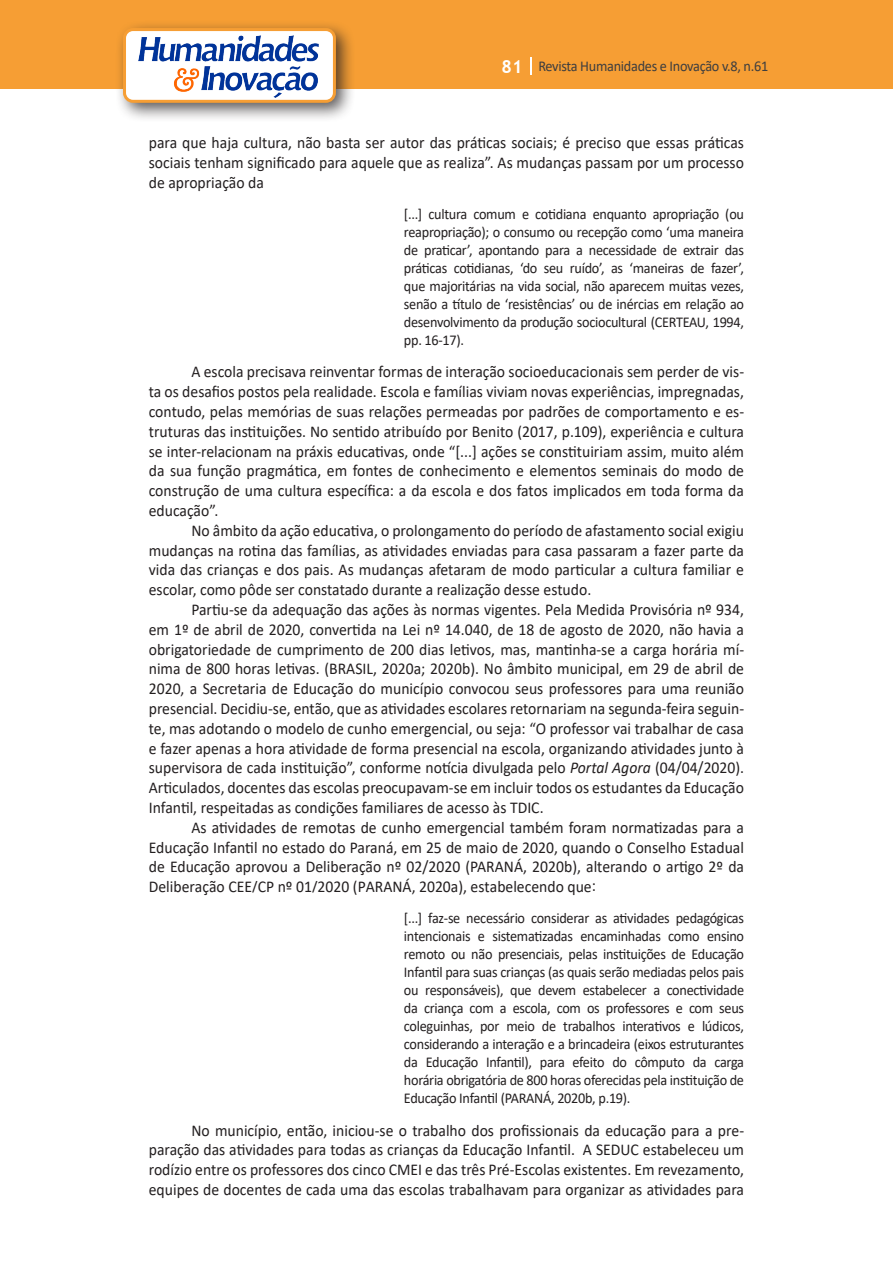
<style>
.page{position:relative;width:893px;height:1263px;background:#fff}
.page>*{position:absolute;margin:0;border:0;box-sizing:border-box;transform-origin:0 0}
.Texto{font:16.5px/19.8px "Calibri";color:#231f20;text-align:justify;scale:.95 1}
.citacao{font:15px/18px "Calibri";letter-spacing:-.02em;color:#231f20;text-align:justify;scale:.95 1}
.t1{font:15px "Calibri";letter-spacing:-.02em;color:#3e3e3f;scale:.95 1}
.s1{font-family:"Trebuchet MS";font-weight:700;font-size:18px;color:#fff}
.s2{font-style:italic}
</style>
<div class="page">
<div style="left:0;top:0;width:893px;height:88px;background:#f69e34"></div>
<svg style="left:530px;top:57px;width:2px;height:18px"></svg>
<div style="left:115px;top:20px;width:241px;height:103px;background:#231f20;opacity:.75"></div>
<div style="left:125px;top:30px;width:209px;height:71px;background:#fff;border-radius:9px"></div>
<img style="left:138px;top:35px;width:181px;height:62px">
<div style="left:123px;top:28px;width:213px;height:75px;border:3px solid #f69e34;border-radius:9px"></div>
<p class="t1" style="left:501px;top:56px;width:282px"><span class="s1">81</span> Revista Humanidades e Inovação v.8, n.61</p>
<p class="Texto" style="left:149px;top:133px;width:628px">para que haja cultura, não basta ser autor das práticas sociais; é preciso que essas práticas sociais tenham significado para aquele que as realiza”. As mudanças passam por um processo de apropriação da</p>
<p class="citacao" style="left:404px;top:204px;width:359px">[...] cultura comum e cotidiana enquanto apropriação (ou reapropriação); o consumo ou recepção como ‘uma maneira de praticar’, apontando para a necessidade de extrair das práticas cotidianas, ‘do seu ruído’, as ‘maneiras de fazer’, que majoritárias na vida social, não aparecem muitas vezes, senão a título de ‘resistências’ ou de inércias em relação ao desenvolvimento da produção sociocultural (CERTEAU, 1994, pp. 16-17).</p>
<p class="Texto" style="left:149px;top:362px;width:628px;text-indent:43px">A escola precisava reinventar formas de interação socioeducacionais sem perder de vis&shy;ta os desafios postos pela realidade. Escola e famílias viviam novas experiências, impregnadas, contudo, pelas memórias de suas relações permeadas por padrões de comportamento e es&shy;truturas das instituições. No sentido atribuído por Benito (2017, p.109), experiência e cultura se inter-relacionam na práxis educativas, onde “[...] ações se constituiriam assim, muito além da sua função pragmática, em fontes de conhecimento e elementos seminais do modo de construção de uma cultura específica: a da escola e dos fatos implicados em toda forma da educação”.</p>
<p class="Texto" style="left:149px;top:520px;width:628px;text-indent:43px">No âmbito da ação educativa, o prolongamento do período de afastamento social exigiu mudanças na rotina das famílias, as atividades enviadas para casa passaram a fazer parte da vida das crianças e dos pais. As mudanças afetaram de modo particular a cultura familiar e escolar, como pôde ser constatado durante a realização desse estudo.</p>
<p class="Texto" style="left:149px;top:599px;width:628px;text-indent:43px">Partiu-se da adequação das ações às normas vigentes. Pela Medida Provisória nº 934, em 1º de abril de 2020, convertida na Lei nº 14.040, de 18 de agosto de 2020, não havia a obrigatoriedade de cumprimento de 200 dias letivos, mas, mantinha-se a carga horária mí&shy;nima de 800 horas letivas. (BRASIL, 2020a; 2020b). No âmbito municipal, em 29 de abril de 2020, a Secretaria de Educação do município convocou seus professores para uma reunião presencial. Decidiu-se, então, que as atividades escolares retornariam na segunda-feira seguin&shy;te, mas adotando o modelo de cunho emergencial, ou seja: “O professor vai trabalhar de casa e fazer apenas a hora atividade de forma presencial na escola, organizando atividades junto à supervisora de cada instituição”, conforme notícia divulgada pelo <span class="s2">Portal Agora</span> (04/04/2020).<br>Articulados, docentes das escolas preocupavam-se em incluir todos os estudantes da Educação Infantil, respeitadas as condições familiares de acesso às TDIC.</p>
<p class="Texto" style="left:149px;top:817px;width:628px;text-indent:43px">As atividades de remotas de cunho emergencial também foram normatizadas para a Educação Infantil no estado do Paraná, em 25 de maio de 2020, quando o Conselho Estadual de Educação aprovou a Deliberação nº 02/2020 (PARANÁ, 2020b), alterando o artigo 2º da Deliberação CEE/CP nº 01/2020 (PARANÁ, 2020a), estabelecendo que:</p>
<p class="citacao" style="left:404px;top:909px;width:360px">[...] faz-se necessário considerar as atividades pedagógicas intencionais e sistematizadas encaminhadas como ensino remoto ou não presenciais, pelas instituições de Educação Infantil para suas crianças (as quais serão mediadas pelos pais ou responsáveis), que devem estabelecer a conectividade da criança com a escola, com os professores e com seus coleguinhas, por meio de trabalhos interativos e lúdicos, considerando a interação e a brincadeira (eixos estruturantes da Educação Infantil), para efeito do cômputo da carga horária obrigatória de 800 horas oferecidas pela instituição de Educação Infantil (PARANÁ, 2020b, p.19).</p>
<p class="Texto" style="left:149px;top:1120px;width:628px;text-indent:43px">No município, então, iniciou-se o trabalho dos profissionais da educação para a pre&shy;paração das atividades para todas as crianças da Educação Infantil. A SEDUC estabeleceu um rodízio entre os professores dos cinco CMEI e das três Pré-Escolas existentes. Em revezamento, equipes de docentes de cada uma das escolas trabalhavam para organizar as atividades para</p>
</div>
